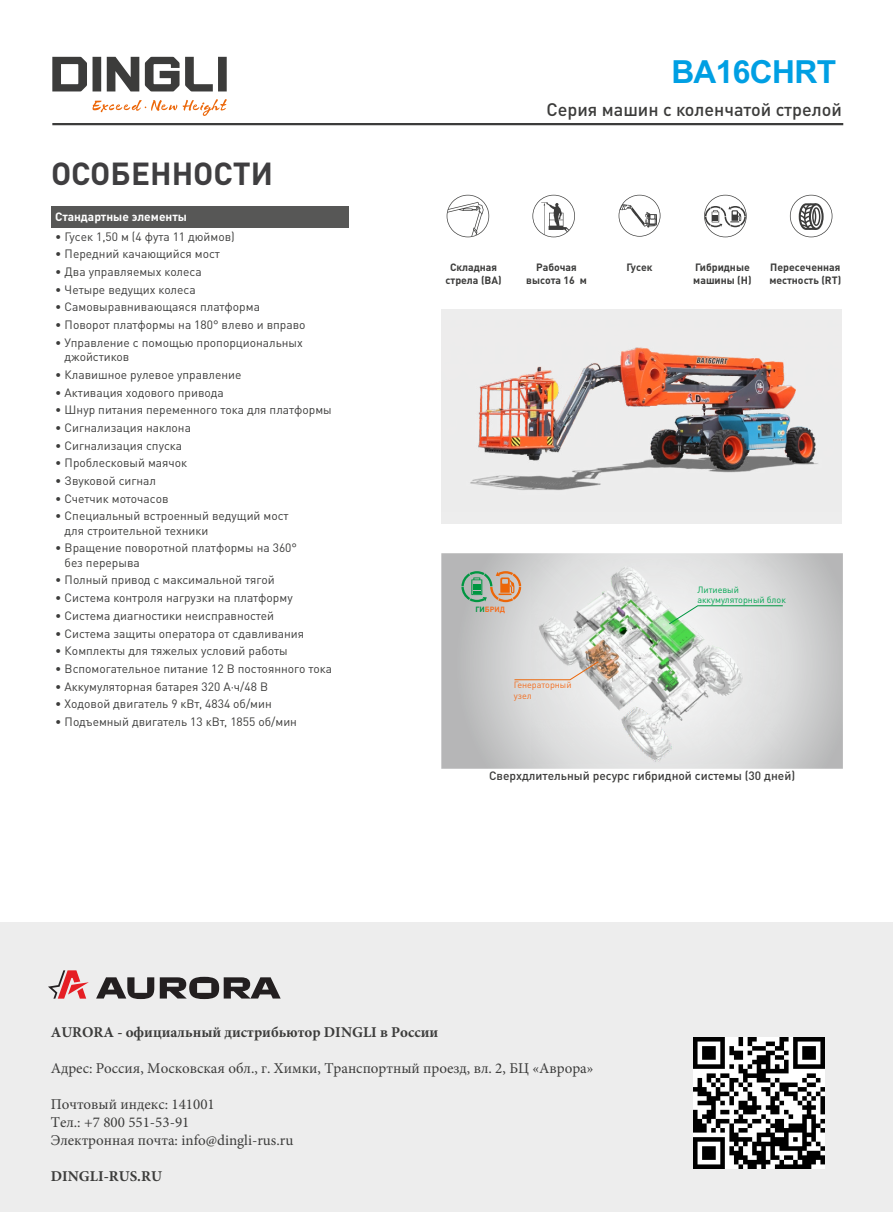
<style>
.page{position:relative;width:893px;height:1212px;background:#fff}
.page>*{position:absolute;margin:0;border:0;box-sizing:border-box;transform-origin:0 0}
.t1{font:700 31.8px "Arial";letter-spacing:-.02em;color:#009fe3}
.t2{font:700 31.5px "DIN Pro";color:#3f3e40}
.t3{font:500 18px "DIN Pro";color:#3c3c3b}
.t4{font:15px/18px "Minion Pro";color:#3c3c3b}
.t5{font:700 15px "Minion Pro";color:#3c3c3b}
.t6{font:12px/14.4px "DIN Pro";color:#3c3c3b}
.t7{font:500 12px "DIN Pro";color:#3c3c3b}
.t8{font:700 12px "DIN Pro";color:#fff}
.t9{font:700 10.5px/12.6px "DIN Pro";color:#3c3c3b;text-align:center}
.t10{font:9px/10.8px "DIN Pro";color:#00a651}
.t11{font:9px/10.8px "DIN Pro";color:#f36f21}
.t12{font:700 7.5px "DIN Pro";color:#f36f21}
.s1{color:#009640}
</style>
<div class="page">
<svg style="left:93px;top:99px;width:134px;height:17px"></svg>
<svg style="left:52px;top:57px;width:175px;height:34px"></svg>
<hr style="left:52px;top:123px;width:791px;height:2px;background:#3c3c3b">
<div style="left:442px;top:309px;width:400px;height:214px;background:#ededed"></div>
<img style="left:441px;top:554px;width:401px;height:215px">
<img style="left:531px;top:560px;width:250px;height:204px">
<svg style="left:668px;top:605px;width:116px;height:20px;background:#d4e2d8"></svg>
<svg style="left:514px;top:660px;width:86px;height:21px;background:#d7d0ca"></svg>
<svg style="left:461px;top:571px;width:60px;height:31px;background:#a8a88a"></svg>
<div style="left:0;top:923px;width:893px;height:289px;background:#ededed"></div>
<svg style="left:447px;top:195px;width:42px;height:42px"></svg>
<svg style="left:619px;top:195px;width:41px;height:42px"></svg>
<svg style="left:532px;top:195px;width:43px;height:42px"></svg>
<svg style="left:704px;top:195px;width:43px;height:42px"></svg>
<svg style="left:790px;top:195px;width:42px;height:42px"></svg>
<img style="left:470px;top:347px;width:348px;height:143px">
<div style="left:51px;top:206px;width:298px;height:21px;background:#575756"></div>
<img style="left:694px;top:1037px;width:131px;height:131px">
<svg style="left:96px;top:977px;width:58px;height:22px"></svg>
<svg style="left:160px;top:977px;width:121px;height:22px"></svg>
<svg style="left:48px;top:970px;width:41px;height:28px"></svg>
<h1 class="t1" style="left:671px;top:50px;width:166px">BA16CHRT</h1>
<h2 class="t2" style="left:51px;top:153px;width:224px">ОСОБЕННОСТИ</h2>
<p class="t8" style="left:55px;top:209px;width:133px">Стандартные элементы</p>
<p class="t6" style="left:55px;top:229px;width:181px">• Гусек 1,50 м (4 фута 11 дюймов)</p>
<p class="t6" style="left:55px;top:246px;width:166px">• Передний качающийся мост</p>
<p class="t6" style="left:55px;top:264px;width:148px">• Два управляемых колеса</p>
<p class="t6" style="left:55px;top:282px;width:142px">• Четыре ведущих колеса</p>
<p class="t6" style="left:55px;top:299px;width:206px">• Самовыравнивающаяся платформа</p>
<p class="t6" style="left:55px;top:317px;width:252px">• Поворот платформы на 180° влево и вправо</p>
<p class="t6" style="left:65px;top:335px;width:240px;text-indent:-9px">• Управление с помощью пропорциональных джойстиков</p>
<p class="t6" style="left:55px;top:367px;width:188px">• Клавишное рулевое управление</p>
<p class="t6" style="left:55px;top:384px;width:170px">• Активация ходового привода</p>
<p class="t6" style="left:55px;top:402px;width:278px">• Шнур питания переменного тока для платформы</p>
<p class="t6" style="left:55px;top:420px;width:137px">• Сигнализация наклона</p>
<p class="t6" style="left:55px;top:437px;width:128px">• Сигнализация спуска</p>
<p class="t6" style="left:55px;top:455px;width:133px">• Проблесковый маячок</p>
<p class="t6" style="left:55px;top:473px;width:102px">• Звуковой сигнал</p>
<p class="t6" style="left:55px;top:491px;width:115px">• Счетчик моточасов</p>
<p class="t6" style="left:65px;top:508px;width:225px;text-indent:-9px">• Специальный встроенный ведущий мост для строительной техники</p>
<p class="t6" style="left:65px;top:540px;width:234px;text-indent:-9px">• Вращение поворотной платформы на 360° без перерыва</p>
<p class="t6" style="left:55px;top:572px;width:221px">• Полный привод с максимальной тягой</p>
<p class="t6" style="left:55px;top:590px;width:239px">• Система контроля нагрузки на платформу</p>
<p class="t6" style="left:55px;top:608px;width:220px">• Система диагностики неисправностей</p>
<p class="t6" style="left:55px;top:625px;width:250px">• Система защиты оператора от сдавливания</p>
<p class="t6" style="left:55px;top:643px;width:234px">• Комплекты для тяжелых условий работы</p>
<p class="t6" style="left:55px;top:661px;width:278px">• Вспомогательное питание 12 В постоянного тока</p>
<p class="t6" style="left:55px;top:678px;width:214px">• Аккумуляторная батарея 320 А·ч/48 В</p>
<p class="t6" style="left:55px;top:696px;width:218px">• Ходовой двигатель 9 кВт, 4834 об/мин</p>
<p class="t6" style="left:55px;top:714px;width:243px">• Подъемный двигатель 13 кВт, 1855 об/мин</p>
<h3 class="t3" style="left:546px;top:97px;width:297px">Серия машин с коленчатой стрелой</h3>
<p class="t9" style="left:446px;top:261px;width:58px">Складная стрела (BA)</p>
<p class="t9" style="left:526px;top:261px;width:62px">Рабочая высота 16 м</p>
<p class="t9" style="left:627px;top:261px;width:27px">Гусек</p>
<p class="t9" style="left:693px;top:261px;width:60px;text-align:left">Гибридные машины (H)</p>
<p class="t9" style="left:769px;top:261px;width:73px;text-align:left">Пересеченная местность (RT)</p>
<p class="t12" style="left:475px;top:604px;width:31px"><span class="s1">ГИ</span>БРИД</p>
<p class="t11" style="left:514px;top:679px;width:59px">Генераторный узел</p>
<p class="t10" style="left:697px;top:584px;width:90px">Литиевый аккумуляторный блок</p>
<p class="t7" style="left:489px;top:767px;width:308px">Сверхдлительный ресурс гибридной системы (30 дней)</p>
<p class="t5" style="left:51px;top:1022px;width:389px">AURORA - официальный дистрибьютор DINGLI в России</p>
<p class="t4" style="left:51px;top:1059px;width:544px">Адрес: Россия, Московская обл., г. Химки, Транспортный проезд, вл. 2, БЦ «Аврора»</p>
<p class="t4" style="left:51px;top:1095px;width:244px">Почтовый индекс: 141001<br>Тел.: +7 800 551-53-91<br>Электронная почта: info@dingli-rus.ru</p>
<p class="t5" style="left:51px;top:1166px;width:113px">DINGLI-RUS.RU</p>
</div>
